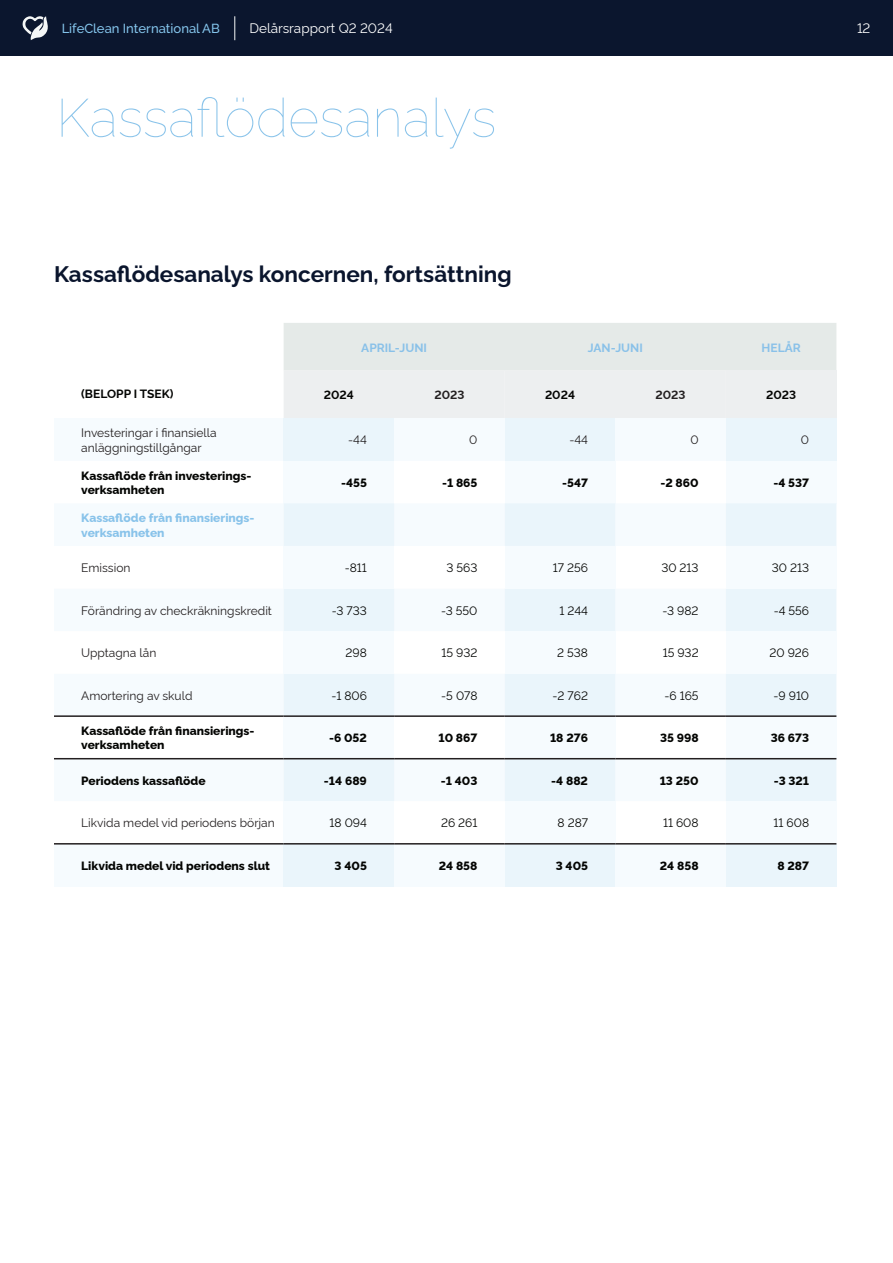
<style>
.page{position:relative;width:893px;height:1263px;background:#fff}
.page>*{position:absolute;margin:0;border:0;box-sizing:border-box;transform-origin:0 0}
.t1{font:100 53.7px "Rawline";color:#89c3ea}
.t2{font:700 22.5px "Rawline";color:#0a152d}
.t3{font:13.5px "Rawline";color:#fff}
.t4{font:500 13.05px "Raleway";color:#84c4eb}
.t5{font:800 12px/14.4px "Rawline";color:#040503}
.t6{font:12px/14.4px "Rawline";color:#231f20}
.t7{font:12px "Rawline";color:#040503}
.t8{font:800 12px/14.4px "Rawline";color:#89c3ea}
.t9{font:700 12px "Rawline";color:#040503}
.t10{font:700 12px "Rawline";color:#89c1e9}
.t11{font:700 12px "Rawline";color:#231f20}
</style>
<div class="page">
<div style="left:0;top:0;width:893px;height:55px;background:#0b162e"></div>
<svg style="left:23px;top:16px;width:25px;height:24px"></svg>
<svg style="left:234px;top:16px;width:1px;height:24px"></svg>
<div style="left:284px;top:323px;width:552px;height:95px;background:#e5eae8"></div>
<div style="left:726px;top:371px;width:110px;height:47px;background:#edeff0"></div>
<div style="left:54px;top:418px;width:230px;height:43px;background:#f6fbfe"></div>
<div style="left:284px;top:418px;width:110px;height:43px;background:#eaf5fb"></div>
<div style="left:394px;top:418px;width:111px;height:43px;background:#f6fbfe"></div>
<div style="left:505px;top:418px;width:110px;height:43px;background:#eaf5fb"></div>
<div style="left:615px;top:418px;width:111px;height:43px;background:#f6fbfe"></div>
<div style="left:726px;top:418px;width:110px;height:43px;background:#eaf5fb"></div>
<div style="left:284px;top:461px;width:110px;height:42px;background:#f6fbfe"></div>
<div style="left:505px;top:461px;width:110px;height:42px;background:#f6fbfe"></div>
<div style="left:726px;top:461px;width:110px;height:42px;background:#f6fbfe"></div>
<svg style="left:284px;top:503px;width:552px;height:298px;fill:#eaf5fb"></svg>
<svg style="left:394px;top:546px;width:332px;height:42px"></svg>
<div style="left:284px;top:546px;width:110px;height:42px;background:#f6fbfe"></div>
<div style="left:505px;top:546px;width:110px;height:42px;background:#f6fbfe"></div>
<div style="left:726px;top:546px;width:110px;height:42px;background:#f6fbfe"></div>
<svg style="left:394px;top:631px;width:332px;height:43px"></svg>
<div style="left:284px;top:631px;width:110px;height:43px;background:#f6fbfe"></div>
<div style="left:505px;top:631px;width:110px;height:43px;background:#f6fbfe"></div>
<div style="left:726px;top:631px;width:110px;height:43px;background:#f6fbfe"></div>
<svg style="left:283px;top:717px;width:443px;height:41px"></svg>
<div style="left:284px;top:716px;width:110px;height:43px;background:#f6fbfe"></div>
<div style="left:505px;top:716px;width:110px;height:43px;background:#f6fbfe"></div>
<div style="left:726px;top:716px;width:110px;height:43px;background:#f6fbfe"></div>
<div style="left:284px;top:801px;width:110px;height:43px;background:#f6fbfe"></div>
<div style="left:505px;top:801px;width:110px;height:43px;background:#f6fbfe"></div>
<div style="left:726px;top:801px;width:110px;height:43px;background:#f6fbfe"></div>
<div style="left:54px;top:844px;width:230px;height:42px;background:#f6fbfe"></div>
<div style="left:284px;top:844px;width:110px;height:42px;background:#eaf5fb"></div>
<div style="left:394px;top:844px;width:111px;height:42px;background:#f6fbfe"></div>
<div style="left:505px;top:844px;width:110px;height:42px;background:#eaf5fb"></div>
<div style="left:615px;top:844px;width:111px;height:42px;background:#f6fbfe"></div>
<div style="left:726px;top:844px;width:110px;height:42px;background:#eaf5fb"></div>
<hr style="left:54px;top:715px;width:230px;height:2px;background:#231f20">
<hr style="left:284px;top:715px;width:110px;height:2px;background:#231f20">
<hr style="left:394px;top:715px;width:111px;height:2px;background:#231f20">
<hr style="left:505px;top:715px;width:110px;height:2px;background:#231f20">
<hr style="left:615px;top:715px;width:111px;height:2px;background:#231f20">
<hr style="left:726px;top:715px;width:110px;height:2px;background:#231f20">
<hr style="left:54px;top:758px;width:230px;height:1px;background:#231f20">
<hr style="left:284px;top:758px;width:110px;height:1px;background:#231f20">
<hr style="left:394px;top:758px;width:111px;height:1px;background:#231f20">
<hr style="left:505px;top:758px;width:110px;height:1px;background:#231f20">
<hr style="left:615px;top:758px;width:111px;height:1px;background:#231f20">
<hr style="left:726px;top:758px;width:110px;height:1px;background:#231f20">
<hr style="left:54px;top:843px;width:230px;height:1px;background:#231f20">
<hr style="left:284px;top:843px;width:110px;height:1px;background:#231f20">
<hr style="left:394px;top:843px;width:111px;height:1px;background:#231f20">
<hr style="left:505px;top:843px;width:110px;height:1px;background:#231f20">
<hr style="left:615px;top:843px;width:111px;height:1px;background:#231f20">
<hr style="left:726px;top:843px;width:110px;height:1px;background:#231f20">
<p class="t4" style="left:62px;top:21px;width:160px">LifeClean International AB</p>
<p class="t3" style="left:249px;top:17px;width:145px">Delårsrapport Q2 2024</p>
<p class="t3" style="left:857px;top:17px;width:15px">12</p>
<p class="t1" style="left:56px;top:75px;width:442px">Kassaflödesanalys</p>
<p class="t2" style="left:54px;top:257px;width:459px">Kassaflödesanalys koncernen, fortsättning</p>
<p class="t9" style="left:81px;top:384px;width:94px">(BELOPP I TSEK)</p>
<p class="t10" style="left:361px;top:338px;width:67px">APRIL-JUNI</p>
<p class="t10" style="left:588px;top:338px;width:57px">JAN-JUNI</p>
<p class="t10" style="left:761px;top:338px;width:41px">HELÅR</p>
<p class="t9" style="left:324px;top:386px;width:32px">2024</p>
<p class="t11" style="left:434px;top:386px;width:32px">2023</p>
<p class="t9" style="left:545px;top:386px;width:32px">2024</p>
<p class="t11" style="left:656px;top:386px;width:32px">2023</p>
<p class="t9" style="left:766px;top:386px;width:32px">2023</p>
<p class="t6" style="left:81px;top:424px;width:137px">Investeringar i finansiella anläggningstillgångar</p>
<p class="t6" style="left:348px;top:432px;width:20px">-44</p>
<p class="t6" style="left:469px;top:432px;width:10px">0</p>
<p class="t6" style="left:569px;top:432px;width:20px">-44</p>
<p class="t6" style="left:690px;top:432px;width:10px">0</p>
<p class="t6" style="left:801px;top:432px;width:10px">0</p>
<p class="t5" style="left:81px;top:467px;width:172px">Kassaflöde från investerings&shy;verksamheten</p>
<p class="t5" style="left:341px;top:474px;width:27px">-455</p>
<p class="t5" style="left:442px;top:474px;width:37px">-1 865</p>
<p class="t5" style="left:562px;top:474px;width:27px">-547</p>
<p class="t5" style="left:660px;top:474px;width:40px">-2 860</p>
<p class="t5" style="left:773px;top:474px;width:37px">-4 537</p>
<p class="t8" style="left:81px;top:510px;width:175px">Kassaflöde från finansierings&shy;verksamheten</p>
<p class="t6" style="left:81px;top:559px;width:51px">Emission</p>
<p class="t7" style="left:345px;top:558px;width:24px">-811</p>
<p class="t7" style="left:446px;top:558px;width:32px">3 563</p>
<p class="t7" style="left:553px;top:558px;width:37px">17 256</p>
<p class="t7" style="left:661px;top:558px;width:39px">30 213</p>
<p class="t7" style="left:772px;top:558px;width:39px">30 213</p>
<p class="t6" style="left:81px;top:602px;width:192px">Förändring av checkräkningskredit</p>
<p class="t7" style="left:332px;top:601px;width:36px">-3 733</p>
<p class="t7" style="left:441px;top:601px;width:38px">-3 550</p>
<p class="t7" style="left:559px;top:601px;width:30px">1 244</p>
<p class="t7" style="left:663px;top:601px;width:38px">-3 982</p>
<p class="t7" style="left:774px;top:601px;width:37px">-4 556</p>
<p class="t6" style="left:81px;top:644px;width:77px">Upptagna lån</p>
<p class="t7" style="left:346px;top:643px;width:23px">298</p>
<p class="t7" style="left:442px;top:643px;width:37px">15 932</p>
<p class="t7" style="left:557px;top:643px;width:32px">2 538</p>
<p class="t7" style="left:663px;top:643px;width:37px">15 932</p>
<p class="t7" style="left:769px;top:643px;width:41px">20 926</p>
<p class="t6" style="left:81px;top:687px;width:113px">Amortering av skuld</p>
<p class="t7" style="left:331px;top:686px;width:37px">-1 806</p>
<p class="t7" style="left:441px;top:686px;width:38px">-5 078</p>
<p class="t7" style="left:553px;top:686px;width:37px">-2 762</p>
<p class="t7" style="left:664px;top:686px;width:36px">-6 165</p>
<p class="t7" style="left:773px;top:686px;width:37px">-9 910</p>
<p class="t5" style="left:81px;top:722px;width:175px">Kassaflöde från finansierings&shy;verksamheten</p>
<p class="t5" style="left:329px;top:730px;width:39px">-6 052</p>
<p class="t5" style="left:438px;top:730px;width:41px">10 867</p>
<p class="t5" style="left:550px;top:730px;width:39px">18 276</p>
<p class="t5" style="left:660px;top:730px;width:40px">35 998</p>
<p class="t5" style="left:771px;top:730px;width:40px">36 673</p>
<p class="t5" style="left:81px;top:772px;width:126px">Periodens kassaflöde</p>
<p class="t5" style="left:324px;top:772px;width:44px">-14 689</p>
<p class="t5" style="left:441px;top:772px;width:38px">-1 403</p>
<p class="t5" style="left:551px;top:772px;width:38px">-4 882</p>
<p class="t5" style="left:660px;top:772px;width:40px">13 250</p>
<p class="t5" style="left:774px;top:772px;width:37px">-3 321</p>
<p class="t6" style="left:81px;top:815px;width:195px">Likvida medel vid periodens början</p>
<p class="t7" style="left:329px;top:814px;width:39px">18 094</p>
<p class="t7" style="left:441px;top:814px;width:38px">26 261</p>
<p class="t7" style="left:557px;top:814px;width:32px">8 287</p>
<p class="t7" style="left:663px;top:814px;width:37px">11 608</p>
<p class="t7" style="left:774px;top:814px;width:37px">11 608</p>
<p class="t5" style="left:81px;top:857px;width:190px">Likvida medel vid periodens slut</p>
<p class="t5" style="left:335px;top:857px;width:34px">3 405</p>
<p class="t5" style="left:439px;top:857px;width:40px">24 858</p>
<p class="t5" style="left:556px;top:857px;width:34px">3 405</p>
<p class="t5" style="left:660px;top:857px;width:40px">24 858</p>
<p class="t5" style="left:777px;top:857px;width:33px">8 287</p>
</div>
